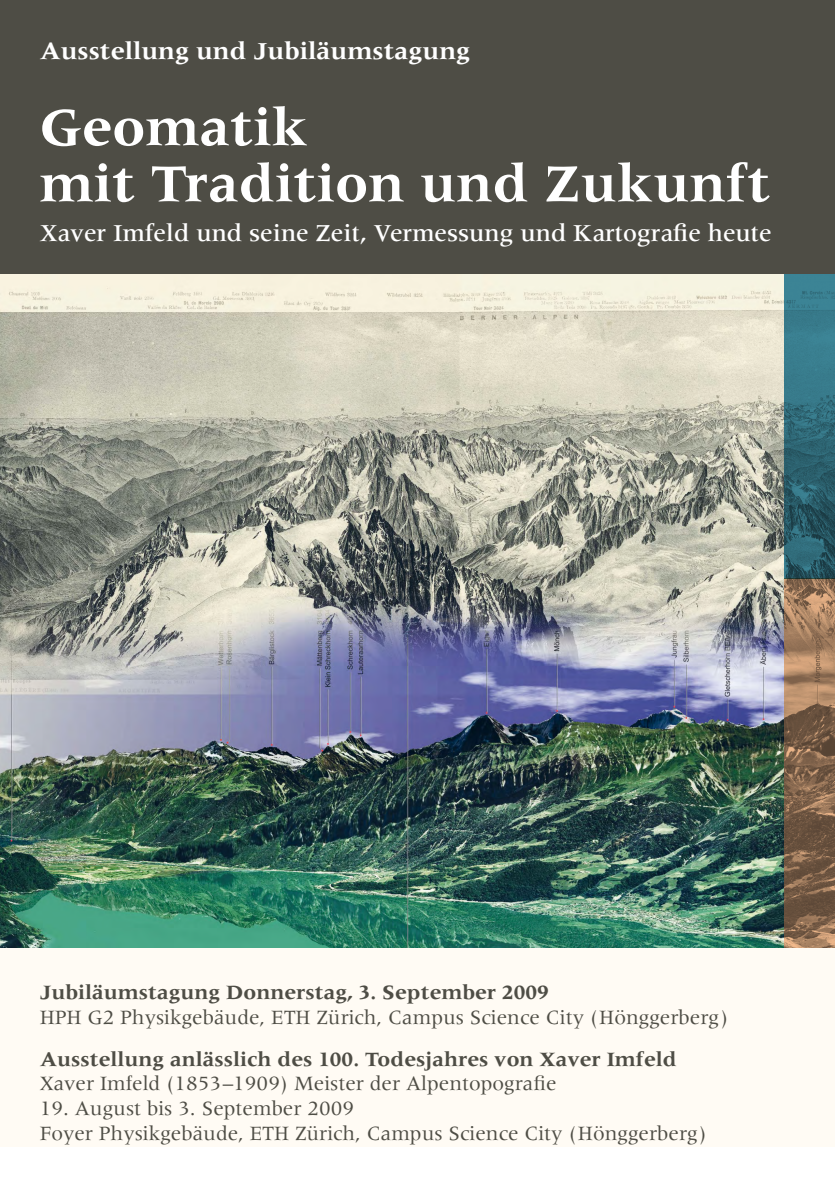
<style>
.page{position:relative;width:835px;height:1180px;background:#fff}
.page>*{position:absolute;margin:0;border:0;box-sizing:border-box;transform-origin:0 0}
.t1{font:700 54.95px/56.2px "Meridien";letter-spacing:.005em;color:#fff}
.t2{font:500 25.2px "Meridien";color:#fff}
.t3{font:700 25.2px "Meridien";color:#fff}
.t4{font:21px/25.2px "Meridien";color:#4e4d45}
.t5{font:700 21px "Meridien";color:#4e4d45}
</style>
<div class="page">
<div style="left:0;top:907px;width:834px;height:239px;background:#fffbf4"></div>
<img style="left:0;top:274px;width:784px;height:674px">
<div style="left:0;top:0;width:834px;height:274px;background:#4e4d45"></div>
<svg style="left:784px;top:274px;width:50px;height:305px;background:#306c7a"></svg>
<svg style="left:784px;top:579px;width:50px;height:369px;background:#8c6c52"></svg>
<p class="t3" style="left:40px;top:37px;width:432px">Ausstellung und Jubiläumstagung</p>
<h1 class="t1" style="left:40px;top:98px;width:732px">Geomatik<br>mit Tradition und Zukunft</h1>
<p class="t2" style="left:40px;top:219px;width:733px">Xaver Imfeld und seine Zeit, Vermessung und Kartografie heute</p>
<p class="t5" style="left:40px;top:980px;width:510px">Jubiläumstagung Donnerstag, 3. September 2009</p>
<p class="t4" style="left:40px;top:1004px;width:690px">HPH G2 Physikgebäude, ETH Zürich, Campus Science City (Hönggerberg)</p>
<p class="t5" style="left:40px;top:1047px;width:638px">Ausstellung anlässlich des 100. Todesjahres von Xaver Imfeld</p>
<p class="t4" style="left:40px;top:1071px;width:518px">Xaver Imfeld (1853–1909) Meister der Alpentopografie</p>
<p class="t4" style="left:40px;top:1095px;width:668px">19. August bis 3. September 2009<br>Foyer Physikgebäude, ETH Zürich, Campus Science City (Hönggerberg)</p>
</div>
